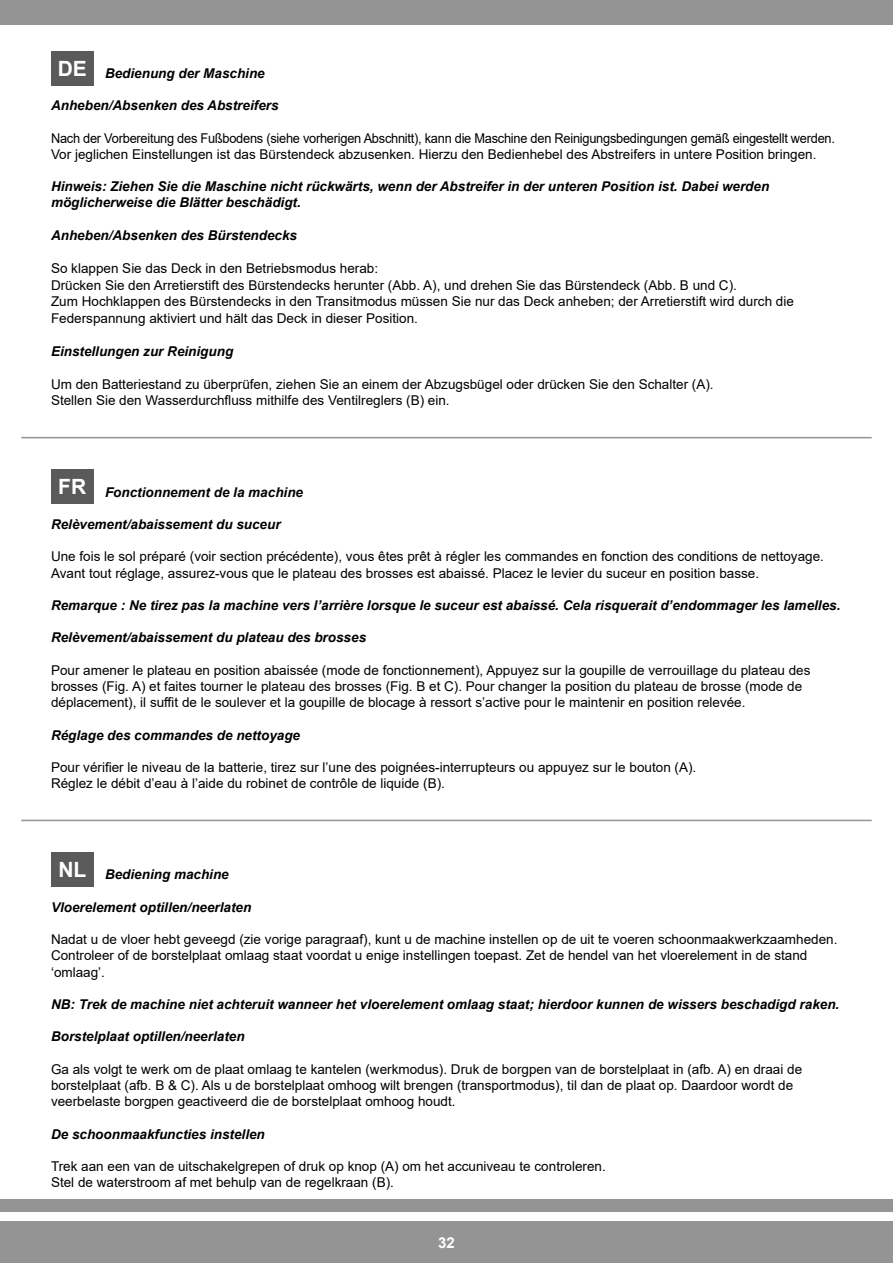
<style>
.page{position:relative;width:893px;height:1263px;background:#949494}
.page>*{position:absolute;margin:0;border:0;box-sizing:border-box;transform-origin:0 0}
.t1{font:700 15px "Arial";color:#fff}
.t2{font:13.5px/16.2px "Arial";color:#000}
.t3{font:italic 700 13.5px/16.2px "Arial";color:#000}
.t4{font:13.5px/16.2px "Arial";letter-spacing:-.02em;color:#000;scale:.95 1}
</style>
<div class="page">
<div style="left:0;top:1212px;width:893px;height:9px;background:#fff"></div>
<div style="left:0;top:26px;width:893px;height:1173px;background:#fff"></div>
<hr style="left:21px;top:437px;width:851px;height:1px;background:#949494">
<div style="left:51px;top:470px;width:43px;height:34px;background:#5a5a5a"></div>
<hr style="left:21px;top:820px;width:851px;height:1px;background:#949494">
<div style="left:51px;top:852px;width:43px;height:34px;background:#5a5a5a"></div>
<div style="left:51px;top:51px;width:43px;height:34px;background:#5a5a5a"></div>
<p class="t3" style="left:58px;top:65px;width:209px"><sup>DE</sup> Bedienung der Maschine</p>
<p class="t3" style="left:51px;top:98px;width:229px">Anheben/Absenken des Abstreifers</p>
<p class="t4" style="left:51px;top:130px;width:827px">Nach der Vorbereitung des Fußbodens (siehe vorherigen Abschnitt), kann die Maschine den Reinigungsbedingungen gemäß eingestellt werden.<br>Vor jeglichen Einstellungen ist das Bürstendeck abzusenken. Hierzu den Bedienhebel des Abstreifers in untere Position bringen.</p>
<p class="t3" style="left:51px;top:179px;width:720px">Hinweis: Ziehen Sie die Maschine nicht rückwärts, wenn der Abstreifer in der unteren Position ist. Dabei werden möglicherweise die Blätter beschädigt.</p>
<p class="t3" style="left:51px;top:228px;width:248px">Anheben/Absenken des Bürstendecks</p>
<p class="t2" style="left:51px;top:260px;width:744px">So klappen Sie das Deck in den Betriebsmodus herab:<br>Drücken Sie den Arretierstift des Bürstendecks herunter (Abb. A), und drehen Sie das Bürstendeck (Abb. B und C).<br>Zum Hochklappen des Bürstendecks in den Transitmodus müssen Sie nur das Deck anheben; der Arretierstift wird durch die Federspannung aktiviert und hält das Deck in dieser Position.</p>
<p class="t3" style="left:51px;top:343px;width:184px">Einstellungen zur Reinigung</p>
<p class="t2" style="left:51px;top:376px;width:664px">Um den Batteriestand zu überprüfen, ziehen Sie an einem der Abzugsbügel oder drücken Sie den Schalter (A).<br>Stellen Sie den Wasserdurchfluss mithilfe des Ventilreglers (B) ein.</p>
<p class="t3" style="left:58px;top:484px;width:246px"><sup>FR</sup> Fonctionnement de la machine</p>
<p class="t3" style="left:51px;top:517px;width:231px">Relèvement/abaissement du suceur</p>
<p class="t2" style="left:51px;top:548px;width:774px">Une fois le sol préparé (voir section précédente), vous êtes prêt à régler les commandes en fonction des conditions de nettoyage.<br>Avant tout réglage, assurez-vous que le plateau des brosses est abaissé. Placez le levier du suceur en position basse.</p>
<p class="t3" style="left:51px;top:598px;width:791px">Remarque : Ne tirez pas la machine vers l’arrière lorsque le suceur est abaissé. Cela risquerait d’endommager les lamelles.</p>
<p class="t3" style="left:51px;top:630px;width:317px">Relèvement/abaissement du plateau des brosses</p>
<p class="t2" style="left:51px;top:662px;width:761px">Pour amener le plateau en position abaissée (mode de fonctionnement), Appuyez sur la goupille de verrouillage du plateau des brosses (Fig. A) et faites tourner le plateau des brosses (Fig. B et C). Pour changer la position du plateau de brosse (mode de déplacement), il suffit de le soulever et la goupille de blocage à ressort s’active pour le maintenir en position relevée.</p>
<p class="t3" style="left:51px;top:727px;width:251px">Réglage des commandes de nettoyage</p>
<p class="t2" style="left:51px;top:759px;width:647px">Pour vérifier le niveau de la batterie, tirez sur l’une des poignées-interrupteurs ou appuyez sur le bouton (A).<br>Réglez le débit d’eau à l’aide du robinet de contrôle de liquide (B).</p>
<p class="t3" style="left:58px;top:867px;width:172px"><sup>NL</sup> Bediening machine</p>
<p class="t3" style="left:51px;top:899px;width:202px">Vloerelement optillen/neerlaten</p>
<p class="t2" style="left:51px;top:931px;width:788px">Nadat u de vloer hebt geveegd (zie vorige paragraaf), kunt u de machine instellen op de uit te voeren schoonmaakwerkzaamheden.<br>Controleer of de borstelplaat omlaag staat voordat u enige instellingen toepast. Zet de hendel van het vloerelement in de stand ‘omlaag’.</p>
<p class="t3" style="left:51px;top:996px;width:790px">NB: Trek de machine niet achteruit wanneer het vloerelement omlaag staat; hierdoor kunnen de wissers beschadigd raken.</p>
<p class="t3" style="left:51px;top:1029px;width:195px">Borstelplaat optillen/neerlaten</p>
<p class="t2" style="left:51px;top:1061px;width:753px">Ga als volgt te werk om de plaat omlaag te kantelen (werkmodus). Druk de borgpen van de borstelplaat in (afb. A) en draai de borstelplaat (afb. B &amp; C). Als u de borstelplaat omhoog wilt brengen (transportmodus), til dan de plaat op. Daardoor wordt de veerbelaste borgpen geactiveerd die de borstelplaat omhoog houdt.</p>
<p class="t3" style="left:51px;top:1126px;width:215px">De schoonmaakfuncties instellen</p>
<p class="t2" style="left:51px;top:1158px;width:556px">Trek aan een van de uitschakelgrepen of druk op knop (A) om het accuniveau te controleren.<br>Stel de waterstroom af met behulp van de regelkraan (B).</p>
<p class="t1" style="left:438px;top:1232px;width:18px">32</p>
</div>
